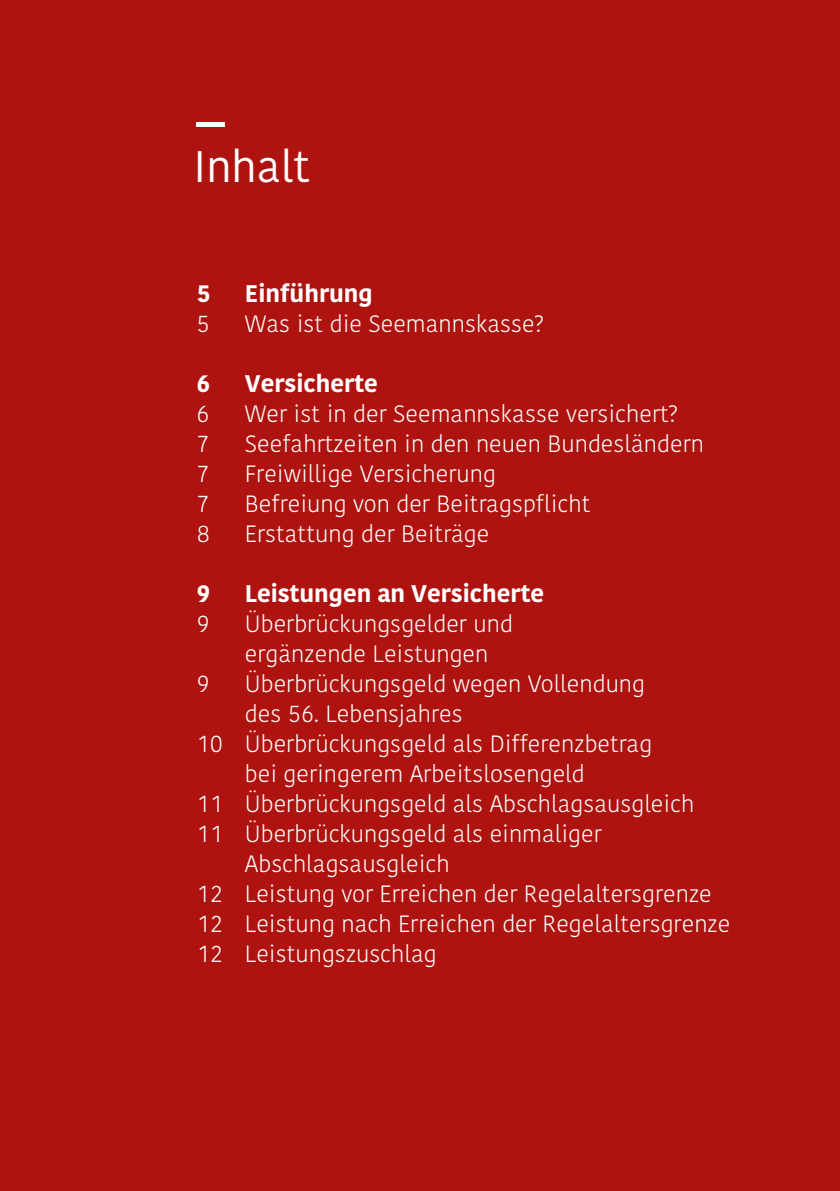
<style>
.page{position:relative;width:840px;height:1191px;background:#fff}
.page>*{position:absolute;margin:0;border:0;box-sizing:border-box;transform-origin:0 0}
.t1{font:44px "Kohinoor KBS";color:#fff}
.t2{font:700 24px "Kohinoor KBS";color:#fff}
.t3{font:300 23.6px/30px "Kohinoor KBS";color:#fff}
</style>
<div class="page">
<div style="left:0;top:0;width:839px;height:1191px;background:#ae130f"></div>
<hr style="left:196px;top:122px;width:29px;height:4px;background:#fff">
<h1 class="t1" style="left:193px;top:139px;width:118px">Inhalt</h1>
<p class="t2" style="left:196px;top:278px;width:16px">5</p>
<p class="t2" style="left:245px;top:278px;width:129px">Einführung</p>
<p class="t3" style="left:196px;top:309px;width:15px">5</p>
<p class="t3" style="left:245px;top:309px;width:300px">Was ist die Seemannskasse?</p>
<p class="t2" style="left:196px;top:368px;width:16px">6</p>
<p class="t2" style="left:245px;top:368px;width:134px">Versicherte</p>
<p class="t3" style="left:196px;top:399px;width:15px">6</p>
<p class="t3" style="left:245px;top:399px;width:434px">Wer ist in der Seemannskasse versichert?</p>
<p class="t3" style="left:196px;top:429px;width:15px">7</p>
<p class="t3" style="left:245px;top:429px;width:460px">Seefahrtzeiten in den neuen Bundesländern</p>
<p class="t3" style="left:196px;top:459px;width:15px">7</p>
<p class="t3" style="left:245px;top:459px;width:252px">Freiwillige Versicherung</p>
<p class="t3" style="left:196px;top:489px;width:15px">7</p>
<p class="t3" style="left:245px;top:489px;width:347px">Befreiung von der Beitragspflicht</p>
<p class="t3" style="left:196px;top:519px;width:15px">8</p>
<p class="t3" style="left:245px;top:519px;width:246px">Erstattung der Beiträge</p>
<p class="t2" style="left:196px;top:578px;width:16px">9</p>
<p class="t2" style="left:245px;top:578px;width:301px">Leistungen an Versicherte</p>
<p class="t3" style="left:196px;top:609px;width:15px">9</p>
<p class="t3" style="left:245px;top:609px;width:269px">Überbrückungsgelder und ergänzende Leistungen</p>
<p class="t3" style="left:196px;top:669px;width:15px">9</p>
<p class="t3" style="left:245px;top:669px;width:401px">Überbrückungsgeld wegen Vollendung</p>
<p class="t3" style="left:245px;top:699px;width:219px">des 56. Lebensjahres</p>
<p class="t3" style="left:196px;top:729px;width:457px">10 Überbrückungsgeld als Differenzbetrag</p>
<p class="t3" style="left:245px;top:759px;width:341px">bei geringerem Arbeitslosengeld</p>
<p class="t3" style="left:196px;top:789px;width:499px">11 Überbrückungsgeld als Abschlagsausgleich</p>
<p class="t3" style="left:196px;top:819px;width:406px">11 Überbrückungsgeld als einmaliger</p>
<p class="t3" style="left:245px;top:849px;width:206px">Abschlagsausgleich</p>
<p class="t3" style="left:196px;top:879px;width:516px">12 Leistung vor Erreichen der Regelaltersgrenze</p>
<p class="t3" style="left:196px;top:909px;width:535px">12 Leistung nach Erreichen der Regelaltersgrenze</p>
<p class="t3" style="left:196px;top:939px;width:241px">12 Leistungszuschlag</p>
</div>
